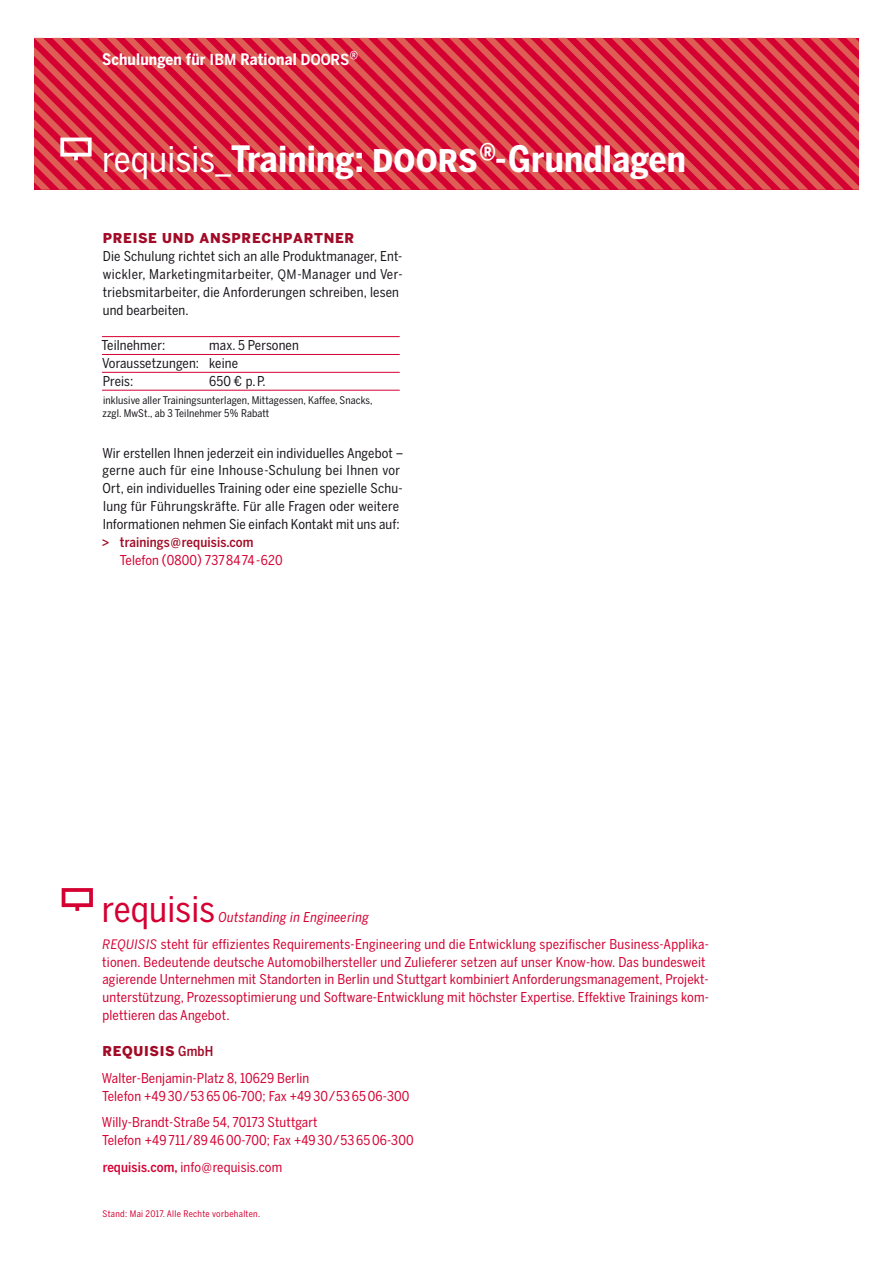
<style>
.page{position:relative;width:893px;height:1263px;background:#fff}
.page>*{position:absolute;margin:0;border:0;box-sizing:border-box;transform-origin:0 0}
.t1{font:700 36px "Benton Sans Cond";letter-spacing:.005em;color:#fff}
.t2{font:36px "Benton Sans Cond";letter-spacing:.005em;color:#d40032}
.t3{font:700 15.75px "Benton Sans Cond";letter-spacing:.01em;color:#fff}
.t4{font:13.5px/17.9px "Benton Sans Cond";letter-spacing:.01em;color:#d40032}
.t5{font:13.5px/17.9px "Benton Sans Cond";letter-spacing:.015em;color:#1a171c}
.t6{font:900 13.5px "Benton Sans";letter-spacing:.05em;color:#a20b27}
.t7{font:italic 13.5px "Benton Sans Cond";letter-spacing:.025em;color:#d40032}
.t8{font:500 13.5px "Benton Sans Cond";letter-spacing:.01em;color:#a20b27}
.t9{font:10.5px/13.4px "Benton Sans Cond";letter-spacing:.01em;color:#1a171c}
.t10{font:9px "Benton Sans Cond";letter-spacing:.035em;color:#d40032}
.s1{font-family:"Benton Sans Cond Medium SC";font-weight:400;font-size:18.9px}
.s2{font-weight:400}
.s3{font-family:"Benton Sans Cond Bold SC";font-weight:400;font-size:38.7px}
.s4{font-family:"Benton Sans Cond Book SC";font-size:16.2px}
.s5{font-family:"Benton Sans Cond Book Italic SC";font-size:16.2px}
.s6{font-family:"Benton Sans Cond";font-weight:500}
.s7{font-weight:500}
</style>
<div class="page">
<svg style="left:34px;top:38px;width:825px;height:152px;background:#d82e43"></svg>
<svg style="left:60px;top:138px;width:32px;height:22px"></svg>
<svg style="left:62px;top:888px;width:31px;height:23px"></svg>
<hr style="left:102px;top:336px;width:298px;height:1px;background:#d40032">
<hr style="left:102px;top:354px;width:298px;height:1px;background:#d40032">
<hr style="left:102px;top:372px;width:298px;height:1px;background:#d40032">
<hr style="left:102px;top:390px;width:298px;height:1px;background:#d40032">
<p class="t3" style="left:102px;top:50px;width:258px">Schulungen für <span class="s1">IBM</span> Rational <span class="s1">DOORS®</span></p>
<h1 class="t1" style="left:102px;top:138px;width:585px"><span class="s2">requisis_</span>Training: <span class="s3">DOORS®</span>-Grundlagen</h1>
<p class="t6" style="left:103px;top:230px;width:253px">PREISE UND ANSPRECHPARTNER</p>
<p class="t5" style="left:103px;top:247px;width:301px">Die Schulung richtet sich an alle Produktmanager, Ent&shy;wickler, Marketingmitarbeiter, <span class="s4">qm</span>-Manager und Ver&shy;triebsmitarbeiter, die Anforderungen schreiben, lesen und bearbeiten.</p>
<p class="t5" style="left:102px;top:336px;width:65px">Teilnehmer:</p>
<p class="t5" style="left:102px;top:336px;width:198px;text-indent:107px">max. 5 Personen<br>Voraussetzungen: keine<br>Preis:</p>
<p class="t5" style="left:209px;top:372px;width:58px">650 € p.P.</p>
<p class="t9" style="left:102px;top:393px;width:272px">inklusive aller Trainingsunterlagen, Mittagessen, Kaffee, Snacks, zzgl. MwSt., ab 3 Teilnehmer 5% Rabatt</p>
<p class="t5" style="left:102px;top:444px;width:302px">Wir erstellen Ihnen jederzeit ein individuelles Angebot – gerne auch für eine Inhouse-Schulung bei Ihnen vor Ort, ein individuelles Training oder eine spezielle Schu&shy;lung für Führungskräfte. Für alle Fragen oder weitere Informationen nehmen Sie einfach Kontakt mit uns auf:</p>
<p class="t8" style="left:102px;top:534px;width:153px">&gt; trainings@requisis.com</p>
<p class="t4" style="left:120px;top:551px;width:164px">Telefon (0800) 7378474-620</p>
<h1 class="t2" style="left:102px;top:888px;width:115px">requisis</h1>
<p class="t7" style="left:219px;top:909px;width:152px">Outstanding in Engineering</p>
<p class="t4" style="left:102px;top:935px;width:607px"><span class="s5">requisis</span> steht für effizientes Requirements-Engineering und die Entwicklung spezifischer Business-Applika&shy;tionen. Bedeutende deutsche Automobilhersteller und Zulieferer setzen auf unser Know-how. Das bundesweit agierende Unternehmen mit Standorten in Berlin und Stuttgart kombiniert Anforderungsmanagement, Projekt&shy;unterstützung, Prozessoptimierung und Software-Entwicklung mit höchster Expertise. Effektive Trainings kom&shy;plettieren das Angebot.</p>
<p class="t6" style="left:102px;top:1043px;width:112px">REQUISIS <span class="s6">GmbH</span></p>
<p class="t4" style="left:102px;top:1069px;width:309px">Walter-Benjamin-Platz 8, 10629 Berlin<br>Telefon +49 30/53 65 06-700; Fax +49 30/53 65 06-300</p>
<p class="t4" style="left:102px;top:1113px;width:313px">Willy-Brandt-Straße 54, 70173 Stuttgart<br>Telefon +49 711/89 46 00-700; Fax +49 30/53 65 06-300</p>
<p class="t4" style="left:103px;top:1158px;width:181px"><span class="s7">requisis.com,</span> info@requisis.com</p>
<p class="t10" style="left:102px;top:1208px;width:159px">Stand: Mai 2017. Alle Rechte vorbehalten.</p>
</div>
